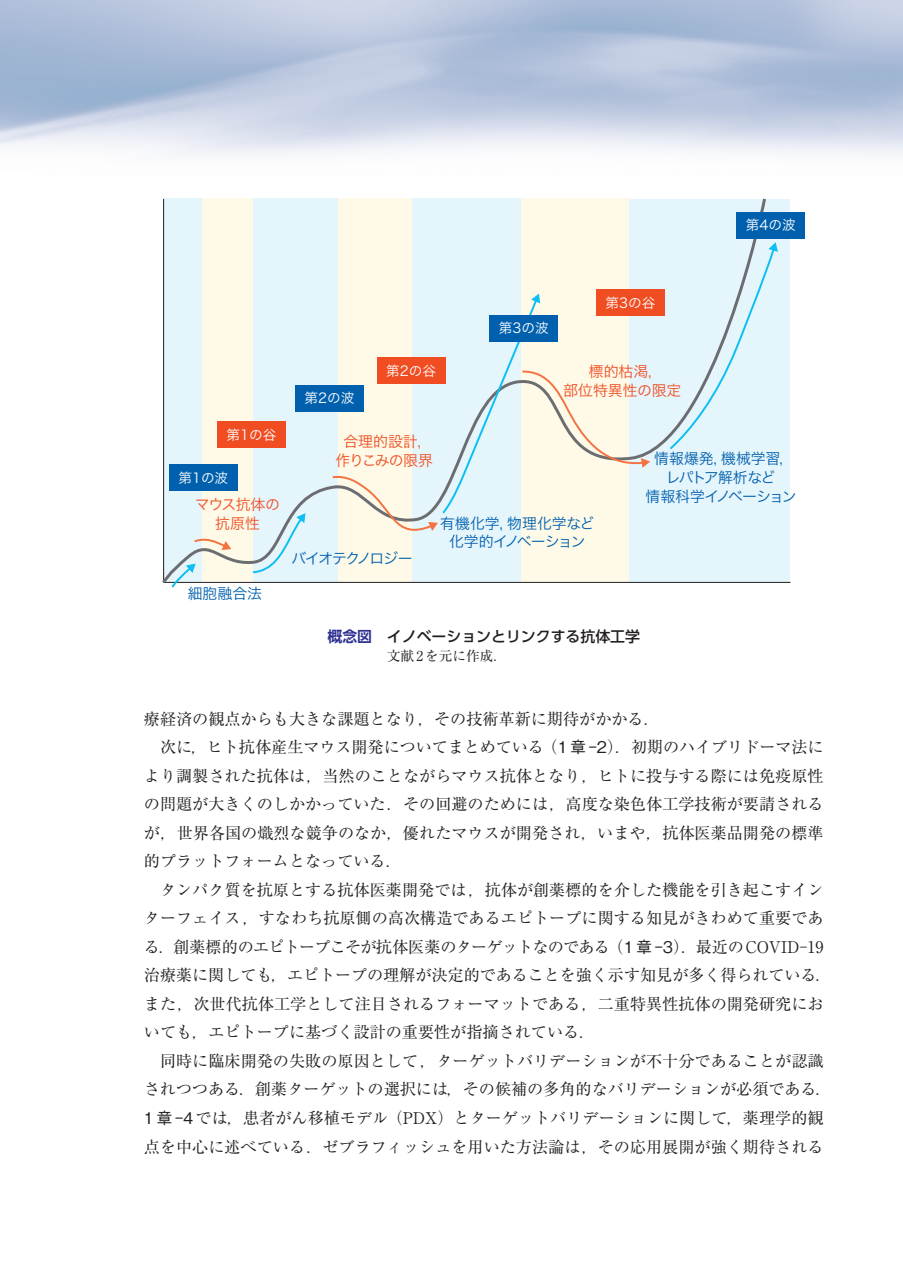
<style>
.page{position:relative;width:903px;height:1275px;background:#fff}
.page>*{position:absolute;margin:0;border:0;box-sizing:border-box;transform-origin:0 0}
.t1{font:16.1px "Ryumin Pr 6";color:#231f20}
.t2{font:16.1px "Ryumin Pr 6";letter-spacing:-.05em;color:#231f20}
.t3{font:14.88px/18.6px "Hira Kaku Pro W3";letter-spacing:-.035em;color:#0160ae;text-align:center}
.t4{font:14.88px/18.6px "Hira Kaku Pro W3";color:#f04d22;text-align:center}
.t5{font:500 14.88px "UD Shin Go Pr 6";color:#231f20}
.t6{font:14.88px "Hira Kaku Pro W3";letter-spacing:-.09em;color:#0160ae}
.t7{font:14.88px/18.6px "Hira Kaku Pro W3";letter-spacing:-.03em;color:#f04d22;text-align:center}
.t8{font:13.65px "Hira Kaku Pro W3";color:#fff}
.t9{font:13.65px "Ryumin Pr 6";color:#231f20}
.s1{font-family:"UD Shin Go Pr 6 De";font-weight:700;color:#2e3092}
.s2{font-family:"Gothic BBB Pr 6";font-weight:500}
</style>
<div class="page">
<div style="left:629px;top:199px;width:161px;height:383px;background:#e5f5fc"></div>
<hr style="left:164px;top:582px;width:626px;height:1px;background:#231f20">
<svg style="left:162px;top:198px;width:605px;height:385px"></svg>
<svg style="left:170px;top:564px;width:26px;height:24px"></svg>
<svg style="left:251px;top:513px;width:54px;height:61px;background:#d2e9f2"></svg>
<svg style="left:668px;top:242px;width:110px;height:209px"></svg>
<svg style="left:330px;top:294px;width:320px;height:247px;background:#eff3eb"></svg>
<svg style="left:192px;top:537px;width:39px;height:13px"></svg>
<div style="left:169px;top:464px;width:69px;height:27px;background:#0160ae"></div>
<div style="left:295px;top:385px;width:69px;height:26px;background:#0160ae"></div>
<div style="left:489px;top:315px;width:69px;height:26px;background:#0160ae"></div>
<div style="left:736px;top:212px;width:69px;height:26px;background:#0160ae"></div>
<div style="left:217px;top:422px;width:69px;height:26px;background:#f04d22"></div>
<div style="left:377px;top:358px;width:69px;height:26px;background:#f04d22"></div>
<div style="left:596px;top:289px;width:69px;height:27px;background:#f04d22"></div>
<p class="t8" style="left:746px;top:213px;width:51px">第4の波</p>
<p class="t8" style="left:226px;top:423px;width:51px">第1の谷</p>
<p class="t8" style="left:178px;top:466px;width:51px">第1の波</p>
<p class="t7" style="left:195px;top:495px;width:86px">マウス抗体の抗原性</p>
<p class="t3" style="left:188px;top:583px;width:76px">細胞融合法</p>
<p class="t8" style="left:304px;top:386px;width:51px">第2の波</p>
<p class="t8" style="left:386px;top:359px;width:51px">第2の谷</p>
<p class="t4" style="left:336px;top:432px;width:99px">合理的設計，作りこみの限界</p>
<p class="t8" style="left:499px;top:316px;width:51px">第3の波</p>
<p class="t8" style="left:605px;top:291px;width:51px">第3の谷</p>
<p class="t4" style="left:563px;top:361px;width:120px">標的枯渇，<br>部位特異性の限定</p>
<p class="t3" style="left:645px;top:448px;width:153px">情報爆発，機械学習，レパトア解析など<br>情報科学イノベーション</p>
<p class="t6" style="left:292px;top:545px;width:123px">バイオテクノロジー</p>
<p class="t3" style="left:440px;top:513px;width:156px">有機化学，物理化学など化学的イノベーション</p>
<p class="t5" style="left:327px;top:624px;width:314px"><span class="s1">概念図</span>　イノベーションとリンクする抗体工学</p>
<p class="t9" style="left:387px;top:645px;width:122px">文献2を元に作成．</p>
<p class="t1" style="left:144px;top:706px;width:517px">療経済の観点からも大きな課題となり，その技術革新に期待がかかる．</p>
<p class="t1" style="left:160px;top:734px;width:665px">次に，ヒト抗体産生マウス開発についてまとめている（<span class="s2">1 章 -2</span>）．初期のハイブリドーマ法に</p>
<p class="t1" style="left:144px;top:763px;width:681px">より調製された抗体は，当然のことながらマウス抗体となり，ヒトに投与する際には免疫原性</p>
<p class="t1" style="left:144px;top:792px;width:681px">の問題が大きくのしかかっていた．その回避のためには，高度な染色体工学技術が要請される</p>
<p class="t1" style="left:144px;top:820px;width:681px">が，世界各国の熾烈な競争のなか，優れたマウスが開発され，いまや，抗体医薬品開発の標準</p>
<p class="t1" style="left:144px;top:849px;width:259px">的プラットフォームとなっている．</p>
<p class="t1" style="left:160px;top:877px;width:665px">タンパク質を抗原とする抗体医薬開発では，抗体が創薬標的を介した機能を引き起こすイン</p>
<p class="t1" style="left:144px;top:906px;width:681px">ターフェイス，すなわち抗原側の高次構造であるエピトープに関する知見がきわめて重要であ</p>
<p class="t2" style="left:144px;top:934px;width:681px">る．創薬標的のエピトープこそが抗体医薬のターゲットなのである（<span class="s2">1 章 -3</span>）．最近のCOVID-19</p>
<p class="t1" style="left:144px;top:963px;width:689px">治療薬に関しても，エピトープの理解が決定的であることを強く示す知見が多く得られている．</p>
<p class="t1" style="left:144px;top:991px;width:681px">また，次世代抗体工学として注目されるフォーマットである，二重特異性抗体の開発研究にお</p>
<p class="t1" style="left:144px;top:1020px;width:453px">いても，エピトープに基づく設計の重要性が指摘されている．</p>
<p class="t1" style="left:160px;top:1048px;width:665px">同時に臨床開発の失敗の原因として，ターゲットバリデーションが不十分であることが認識</p>
<p class="t1" style="left:144px;top:1077px;width:689px">されつつある．創薬ターゲットの選択には，その候補の多角的なバリデーションが必須である．</p>
<p class="t1" style="left:144px;top:1105px;width:681px"><span class="s2">1章-4</span>では，患者がん移植モデル（PDX）とターゲットバリデーションに関して，薬理学的観</p>
<p class="t1" style="left:144px;top:1134px;width:681px">点を中心に述べている．ゼブラフィッシュを用いた方法論は，その応用展開が強く期待される</p>
</div>
